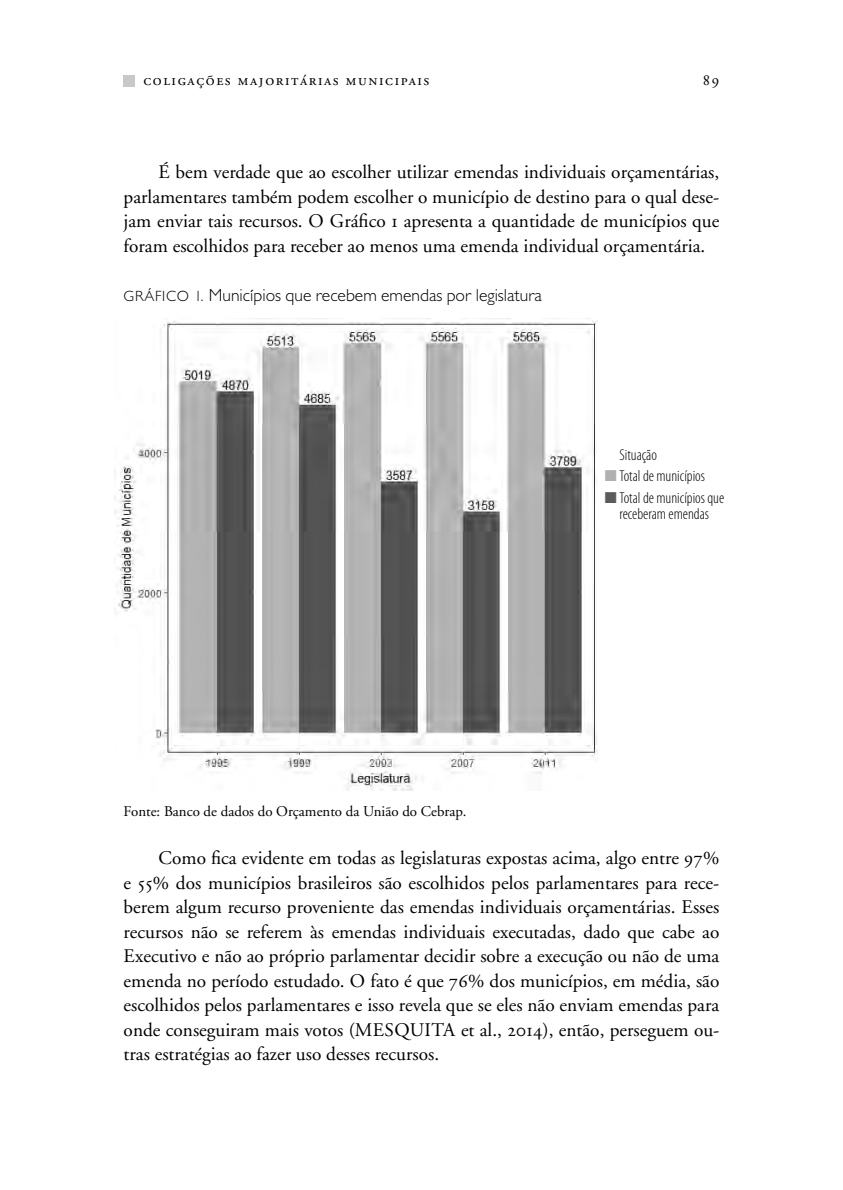
<style>
.page{position:relative;width:843px;height:1190px;background:#fff}
.page>*{position:absolute;margin:0;border:0;box-sizing:border-box;transform-origin:0 0}
.t1{font:19.25px/24.5px "Adobe Garamond";color:#000;text-align:justify}
.t2{font:17.5px "Classical Sans Light DTC";color:#000}
.t3{font:300 condensed 15.75px/16.6px "Myriad Pro";color:#000;text-align:center}
.t4{font:15.75px "Adobe Garamond Regular SC";letter-spacing:.1em;color:#000}
.t5{font:14.88px "Adobe Garamond";color:#000}
.s1{font-family:"Adobe Garamond Regular SC"}
.s2{font-size:14.88px}
.s3{color:#b0b0b0}
.s4{color:#5b5b5b}
</style>
<div class="page">
<div style="left:124px;top:76px;width:11px;height:11px;background:#c8c8c8"></div>
<img style="left:115px;top:318px;width:482px;height:473px">
<p class="t4" style="left:143px;top:72px;width:287px">coligações majoritárias municipais</p>
<p class="t4" style="left:703px;top:72px;width:17px">89</p>
<p class="t1" style="left:124px;top:160px;width:597px;text-indent:35px"><span class="s1">É</span> bem verdade que ao escolher utilizar emendas individuais orçamentárias, parlamentares também podem escolher o município de destino para o qual dese&shy;jam enviar tais recursos. <span class="s1">O G</span>ráfico <span class="s1">1</span> apresenta a quantidade de municípios que foram escolhidos para receber ao menos uma emenda individual orçamentária.</p>
<p class="t2" style="left:124px;top:285px;width:420px"><span class="s2">Gráf ico 1.</span> Municípios que recebem emendas por legislatura</p>
<p class="t3" style="left:619px;top:446px;width:39px">Situação</p>
<p class="t3" style="left:604px;top:467px;width:102px"><span class="s3">■</span> Total de municípios</p>
<p class="t3" style="left:604px;top:489px;width:121px"><span class="s4">■</span> Total de municípios que receberam emendas</p>
<p class="t5" style="left:124px;top:804px;width:344px">Fonte: Banco de dados do Orçamento da União do Cebrap.</p>
<p class="t1" style="left:124px;top:846px;width:597px;text-indent:35px"><span class="s1">C</span>omo fica evidente em todas as legislaturas expostas acima, algo entre <span class="s1">97</span>% e <span class="s1">55</span>% dos municípios brasileiros são escolhidos pelos parlamentares para rece&shy;berem algum recurso proveniente das emendas individuais orçamentárias. <span class="s1">E</span>sses recursos não se referem às emendas individuais executadas, dado que cabe ao <span class="s1">E</span>xecutivo e não ao próprio parlamentar decidir sobre a execução ou não de uma emenda no período estudado. <span class="s1">O</span> fato é que <span class="s1">76</span>% dos municípios, em média, são escolhidos pelos parlamentares e isso revela que se eles não enviam emendas para onde conseguiram mais votos (<span class="s1">MESQUITA</span> et al., <span class="s1">2014</span>), então, perseguem ou&shy;tras estratégias ao fazer uso desses recursos.</p>
</div>
